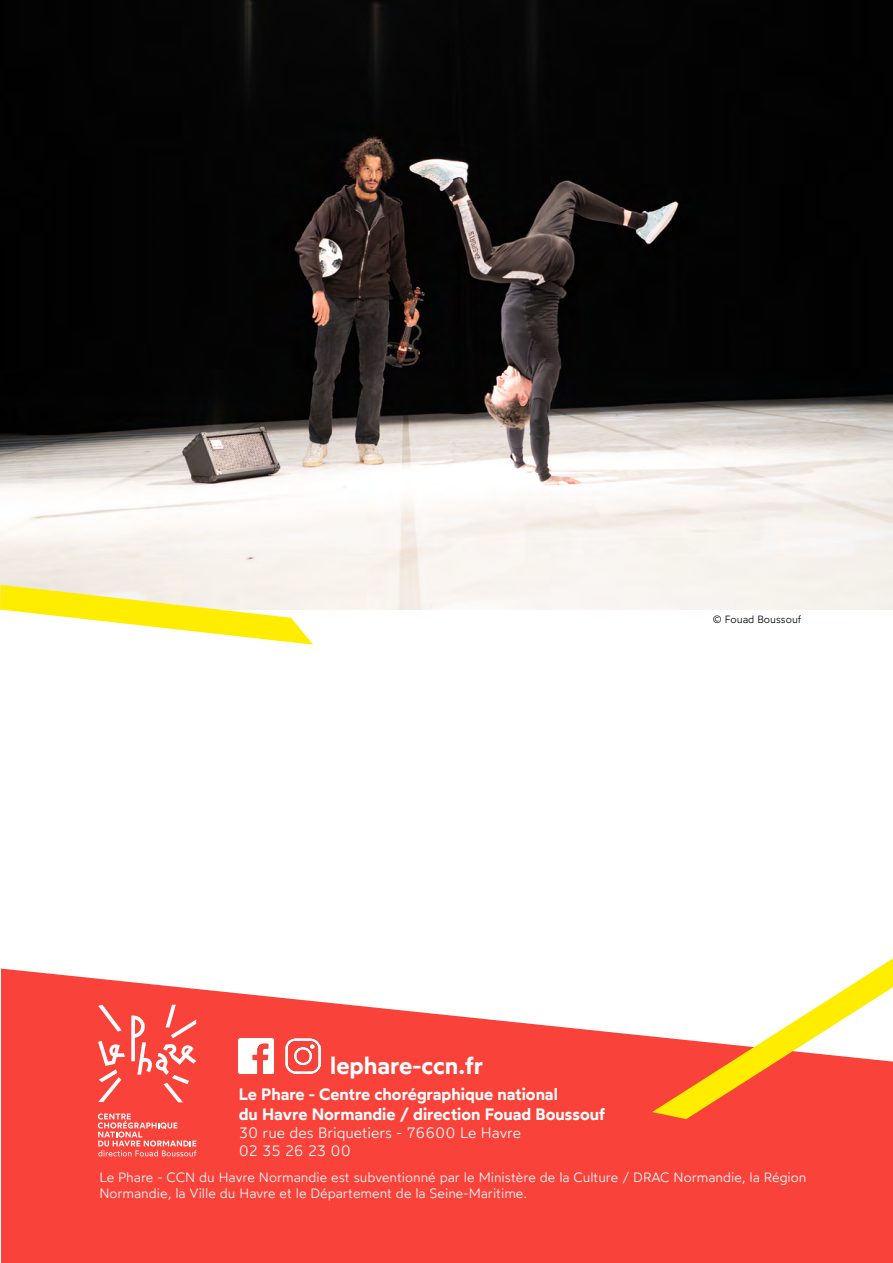
<style>
.page{position:relative;width:893px;height:1263px;background:#fff}
.page>*{position:absolute;margin:0;border:0;box-sizing:border-box;transform-origin:0 0}
.t1{font:600 24px "Wotfard";color:#fff}
.t2{font:600 16.5px/19.8px "Wotfard";color:#fff}
.t3{font:300 15px/18px "Wotfard";color:#fff}
.t4{font:300 13.5px/15.8px "Wotfard";color:#fff}
.t5{font:300 10.5px "Wotfard";color:#000}
</style>
<div class="page">
<svg style="left:1px;top:968px;width:892px;height:295px;background:#f9554e"></svg>
<img style="left:286px;top:1039px;width:34px;height:34px">
<img style="left:239px;top:1039px;width:34px;height:34px">
<svg style="left:652px;top:958px;width:241px;height:161px"></svg>
<svg style="left:98px;top:1113px;width:98px;height:43px;background:#fa6963"></svg>
<svg style="left:98px;top:1041px;width:27px;height:61px"></svg>
<svg style="left:98px;top:1005px;width:24px;height:26px"></svg>
<svg style="left:131px;top:1005px;width:65px;height:97px;background:#fa655f"></svg>
<img style="left:0;top:0;width:893px;height:609px">
<svg style="left:0;top:585px;width:313px;height:60px"></svg>
<p class="t5" style="left:713px;top:612px;width:90px">© Fouad Boussouf</p>
<h1 class="t1" style="left:330px;top:1050px;width:154px">lephare-ccn.fr</h1>
<p class="t2" style="left:239px;top:1084px;width:368px">Le Phare - Centre chorégraphique national<br>du Havre Normandie / direction Fouad Boussouf</p>
<p class="t3" style="left:239px;top:1123px;width:284px">30 rue des Briquetiers - 76600 Le Havre<br>02 35 26 23 00</p>
<p class="t4" style="left:99px;top:1169px;width:708px">Le Phare - CCN du Havre Normandie est subventionné par le Ministère de la Culture / DRAC Normandie, la Région<br>Normandie, la Ville du Havre et le Département de la Seine-Maritime.</p>
</div>
